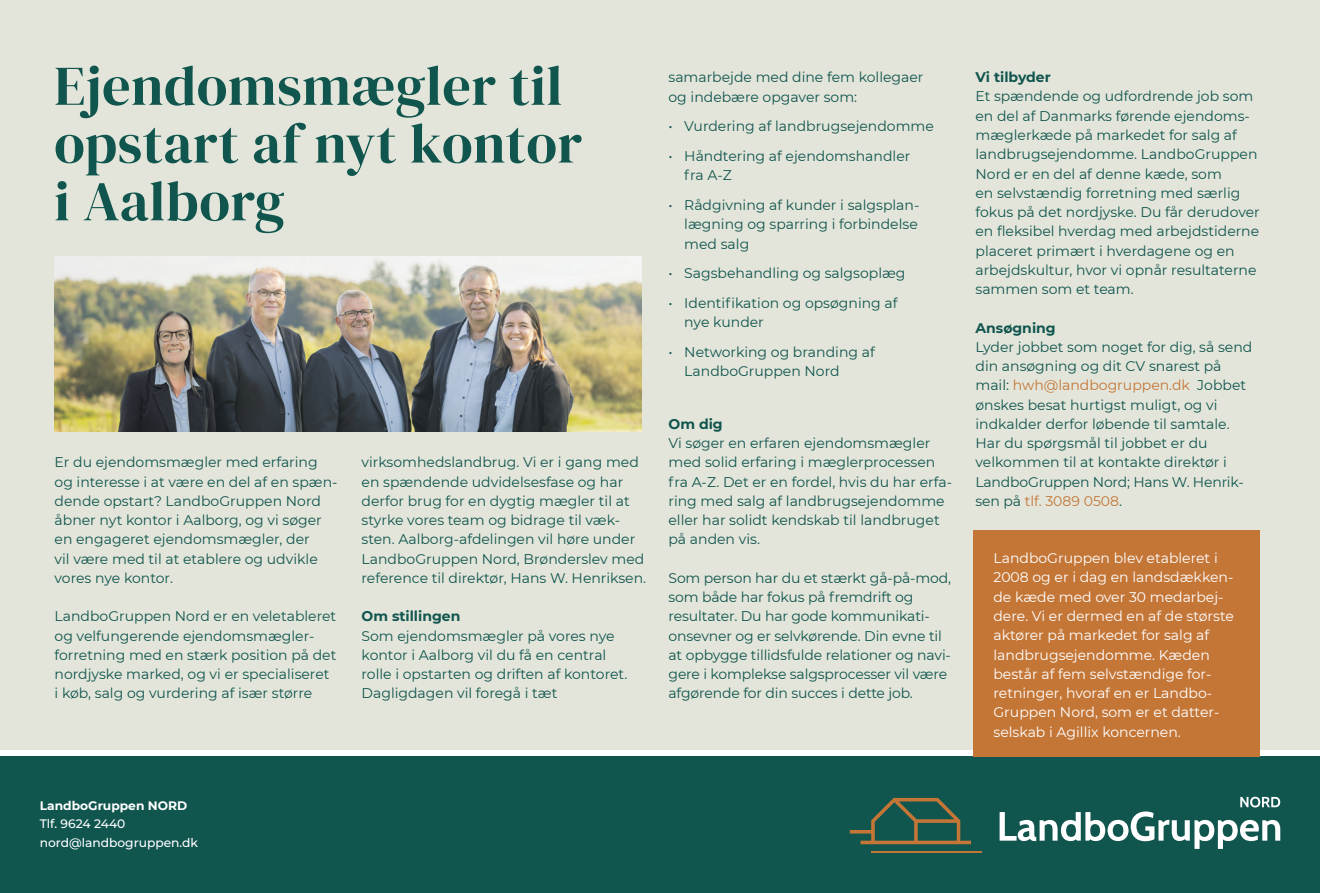
<style>
.page{position:relative;width:1320px;height:893px;background:#fff}
.page>*{position:absolute;margin:0;border:0;box-sizing:border-box;transform-origin:0 0}
.t1{font:56px/57.8px "DM Serif Display";letter-spacing:.01em;color:#10554e}
.t2{font:14px/19.2px "Montserrat";color:#10554e}
.t3{font:14px/19.2px "Montserrat";color:#fff}
.t4{font:700 14px "Montserrat";color:#10554e}
.t5{font:500 12.25px/18.4px "Montserrat";color:#fff}
.t6{font:700 12.25px "Montserrat";color:#fff}
.s1{color:#c47637}
</style>
<div class="page">
<div style="left:0;top:757px;width:1320px;height:136px;background:#10554e"></div>
<hr style="left:871px;top:851px;width:110px;height:2px;background:#c47637">
<svg style="left:850px;top:798px;width:121px;height:46px"></svg>
<svg style="left:999px;top:797px;width:281px;height:52px"></svg>
<div style="left:0;top:0;width:1320px;height:749px;background:#e3e5da"></div>
<img style="left:55px;top:256px;width:586px;height:176px">
<div style="left:973px;top:530px;width:287px;height:227px;background:#c47637"></div>
<h1 class="t1" style="left:54px;top:58px;width:529px">Ejendomsmægler til opstart af nyt kontor i Aalborg</h1>
<p class="t2" style="left:55px;top:452px;width:284px">Er du ejendomsmægler med erfaring og interesse i at være en del af en spæn&shy;dende opstart? LandboGruppen Nord åbner nyt kontor i Aalborg, og vi søger en engageret ejendomsmægler, der<br>vil være med til at etablere og udvikle vores nye kontor.</p>
<p class="t2" style="left:55px;top:606px;width:283px">LandboGruppen Nord er en veletableret og velfungerende ejendomsmægler&shy;forretning med en stærk position på det nordjyske marked, og vi er specialiseret i køb, salg og vurdering af især større</p>
<p class="t2" style="left:361px;top:452px;width:286px">virksomhedslandbrug. Vi er i gang med en spændende udvidelsesfase og har derfor brug for en dygtig mægler til at styrke vores team og bidrage til væk&shy;sten. Aalborg-afdelingen vil høre under LandboGruppen Nord, Brønderslev med reference til direktør, Hans W. Henriksen.</p>
<p class="t4" style="left:361px;top:606px;width:100px">Om stillingen</p>
<p class="t2" style="left:361px;top:625px;width:267px">Som ejendomsmægler på vores nye kontor i Aalborg vil du få en central rolle i opstarten og driften af kontoret.<br>Dagligdagen vil foregå i tæt</p>
<p class="t2" style="left:668px;top:67px;width:256px">samarbejde med dine fem kollegaer og indebære opgaver som:</p>
<p class="t2" style="left:668px;top:116px;width:267px">• Vurdering af landbrugsejendomme</p>
<p class="t2" style="left:684px;top:146px;width:228px;text-indent:-16px">• Håndtering af ejendomshandler fra A-Z</p>
<p class="t2" style="left:684px;top:195px;width:237px;text-align:justify;text-indent:-16px">• Rådgivning af kunder i salgsplan&shy;lægning og sparring i forbindelse med salg</p>
<p class="t2" style="left:668px;top:263px;width:238px">• Sagsbehandling og salgsoplæg</p>
<p class="t2" style="left:684px;top:293px;width:215px;text-indent:-16px">• Identifikation og opsøgning af nye kunder</p>
<p class="t2" style="left:684px;top:342px;width:192px;text-indent:-16px">• Networking og branding af<br>LandboGruppen Nord</p>
<p class="t4" style="left:668px;top:414px;width:56px">Om dig</p>
<p class="t2" style="left:668px;top:433px;width:285px">Vi søger en erfaren ejendomsmægler med solid erfaring i mæglerprocessen fra A-Z. Det er en fordel, hvis du har erfa&shy;ring med salg af landbrugsejendomme eller har solidt kendskab til landbruget på anden vis.</p>
<p class="t2" style="left:668px;top:568px;width:284px">Som person har du et stærkt gå-på-mod, som både har fokus på fremdrift og resultater. Du har gode kommunikati&shy;onsevner og er selvkørende. Din evne til at opbygge tillidsfulde relationer og navi&shy;gere i komplekse salgsprocesser vil være afgørende for din succes i dette job.</p>
<p class="t4" style="left:975px;top:67px;width:77px">Vi tilbyder</p>
<p class="t2" style="left:975px;top:86px;width:286px">Et spændende og udfordrende job som en del af Danmarks førende ejendoms&shy;mæglerkæde på markedet for salg af landbrugsejendomme. LandboGruppen Nord er en del af denne kæde, som<br>en selvstændig forretning med særlig fokus på det nordjyske. Du får derudover en fleksibel hverdag med arbejdstiderne placeret primært i hverdagene og en arbejdskultur, hvor vi opnår resultaterne sammen som et team.</p>
<p class="t4" style="left:975px;top:317px;width:82px">Ansøgning</p>
<p class="t2" style="left:975px;top:337px;width:278px">Lyder jobbet som noget for dig, så send din ansøgning og dit CV snarest på mail: <span class="s1">hwh@landbogruppen.dk</span> Jobbet ønskes besat hurtigst muligt, og vi indkalder derfor løbende til samtale.<br>Har du spørgsmål til jobbet er du velkommen til at kontakte direktør i LandboGruppen Nord; Hans W. Henrik&shy;sen på <span class="s1">tlf. 3089 0508</span>.</p>
<p class="t3" style="left:993px;top:548px;width:242px">LandboGruppen blev etableret i<br>2008 og er i dag en landsdækken&shy;de kæde med over 30 medarbej&shy;dere. Vi er dermed en af de største aktører på markedet for salg af landbrugsejendomme. Kæden består af fem selvstændige for&shy;retninger, hvoraf en er Landbo-<br>Gruppen Nord, som er et datter&shy;selskab i Agillix koncernen.</p>
<p class="t6" style="left:40px;top:797px;width:149px">LandboGruppen NORD</p>
<p class="t5" style="left:40px;top:815px;width:160px">Tlf. 9624 2440 nord@landbogruppen.dk</p>
</div>
